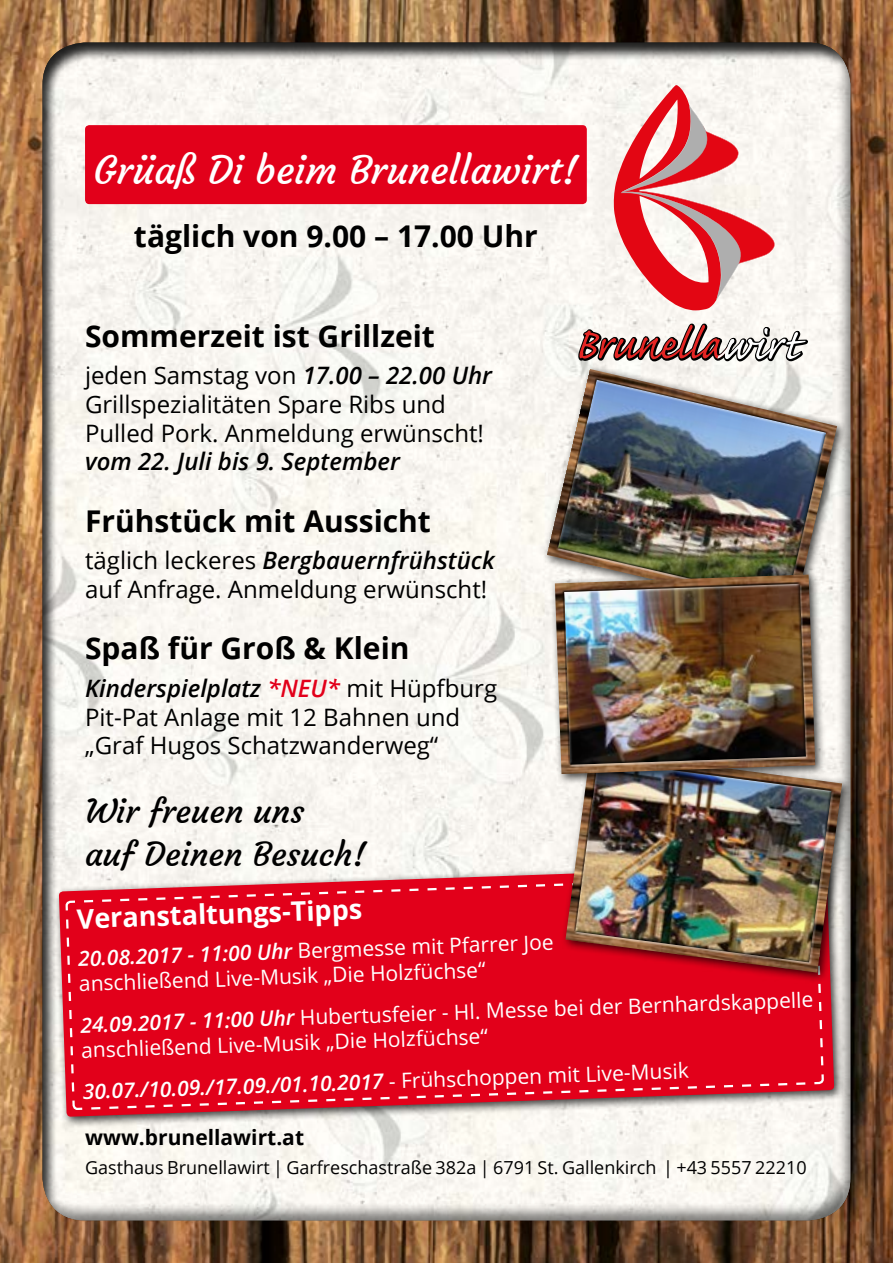
<style>
.page{position:relative;width:893px;height:1263px;background:#fff}
.page>*{position:absolute;margin:0;border:0;box-sizing:border-box;transform-origin:0 0}
.t1{font:39px "Courgette";color:#fff}
.t2{font:33px/43.5px "Courgette";color:#000}
.t3{font:700 30px "Open Sans";color:#000}
.t4{font:700 27px "Open Sans";color:#fff}
.t5{font:24px/28.8px "Open Sans";color:#000}
.t6{font:italic 600 24px "Open Sans";color:#000}
.t7{font:21px/25.2px "Open Sans";color:#fff}
.t8{font:italic 600 21px "Open Sans";color:#fff}
.t9{font:700 21px "Open Sans";color:#000}
.t10{font:18px "Open Sans";color:#000}
.s1{font-weight:600;font-style:italic}
.s2{font-weight:600;font-style:italic;color:#e2001a}
.s3{font-weight:400;font-style:normal}
</style>
<div class="page">
<img style="left:0;top:0;width:893px;height:1263px">
<div style="left:28px;top:33px;width:834px;height:1188px;background:#000;opacity:.75"></div>
<div style="left:54px;top:860px;width:792px;height:268px;background:#000;opacity:.75"></div>
<svg style="left:59px;top:865px;width:775px;height:252px;fill:#f4f2ed"></svg>
<svg style="left:65px;top:874px;width:760px;height:360px"></svg>
<svg style="left:614px;top:85px;width:160px;height:225px"></svg>
<svg style="left:578px;top:324px;width:230px;height:37px"></svg>
<div style="left:85px;top:125px;width:502px;height:79px;background:#e2001a;border-radius:4px"></div>
<div style="left:543px;top:364px;width:305px;height:259px;background:#000;opacity:.75"></div>
<img style="left:547px;top:369px;width:290px;height:243px">
<img style="left:555px;top:379px;width:274px;height:225px">
<div style="left:560px;top:745px;width:293px;height:239px;background:#000;opacity:.75"></div>
<img style="left:565px;top:750px;width:277px;height:223px">
<img style="left:573px;top:759px;width:261px;height:206px">
<div style="left:550px;top:569px;width:276px;height:216px;background:#000;opacity:.75"></div>
<img style="left:555px;top:574px;width:260px;height:200px">
<img style="left:562px;top:583px;width:246px;height:184px">
<h1 class="t1" style="left:94px;top:145px;width:486px">Grüaß Di beim Brunellawirt!</h1>
<p class="t3" style="left:134px;top:215px;width:405px">täglich von 9.00 – 17.00 Uhr</p>
<p class="t3" style="left:85px;top:314px;width:351px">Sommerzeit ist Grillzeit</p>
<p class="t5" style="left:85px;top:360px;width:408px">jeden Samstag von <span class="s1">17.00 – 22.00 Uhr<br></span>Grillspezialitäten Spare Ribs und<br>Pulled Pork. Anmeldung erwünscht!</p>
<p class="t6" style="left:85px;top:445px;width:316px">vom 22. Juli bis 9. September</p>
<p class="t3" style="left:85px;top:500px;width:347px">Frühstück mit Aussicht</p>
<p class="t5" style="left:85px;top:545px;width:411px">täglich leckeres <span class="s1">Bergbauernfrühstück </span>auf Anfrage. Anmeldung erwünscht!</p>
<p class="t3" style="left:85px;top:627px;width:326px">Spaß für Groß &amp; Klein</p>
<p class="t5" style="left:85px;top:673px;width:414px"><span class="s1">Kinderspielplatz</span> <span class="s2">*NEU*</span> mit Hüpfburg<br>Pit-Pat Anlage mit 12 Bahnen und „Graf Hugos Schatzwanderweg“</p>
<h2 class="t2" style="left:85px;top:789px;width:283px">Wir freuen uns<br>auf Deinen Besuch!</h2>
<p class="t4" style="left:76px;top:900px;width:287px;rotate:-2deg">Veranstaltungs-Tipps</p>
<p class="t7" style="left:78px;top:945px;width:477px;rotate:-2deg"><span class="s1">20.08.2017 - 11:00 Uhr</span> Bergmesse mit Pfarrer Joe anschließend Live-Musik „Die Holzfüchse“</p>
<p class="t7" style="left:80px;top:1012px;width:735px;rotate:-2deg"><span class="s1">24.09.2017 - 11:00 Uhr</span> Hubertusfeier - Hl. Messe bei der Bernhardskappelle anschließend Live-Musik „Die Holzfüchse“</p>
<p class="t8" style="left:82px;top:1077px;width:608px;rotate:-2deg">30.07./10.09./17.09./01.10.2017 <span class="s3">- Frühschoppen mit Live-Musik</span></p>
<p class="t9" style="left:85px;top:1123px;width:221px">www.brunellawirt.at</p>
<p class="t10" style="left:85px;top:1155px;width:723px">Gasthaus Brunellawirt | Garfreschastraße 382a | 6791 St. Gallenkirch | +43 5557 22210</p>
</div>
